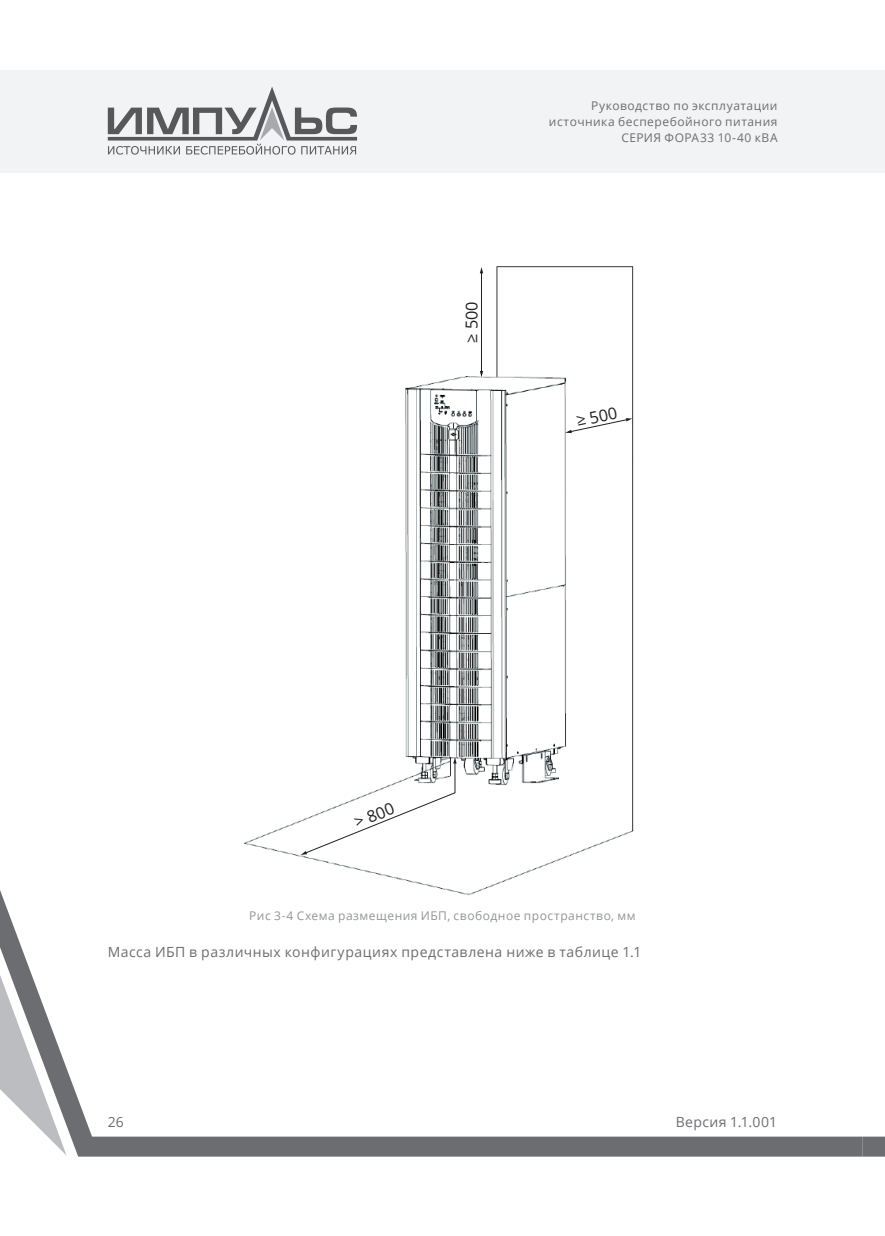
<style>
.page{position:relative;width:885px;height:1236px;background:#fff}
.page>*{position:absolute;margin:0;border:0;box-sizing:border-box;transform-origin:0 0}
.t1{font:16.2px "Open Sans";color:#231f20}
.Простой_текст{font:14px "Open Sans";letter-spacing:.035em;color:#6c6d70}
.t2{font:12px/16px "Open Sans";letter-spacing:.04em;color:#6c6d70;text-align:right}
.Простой_текст-2{font:12px "Open Sans";letter-spacing:.04em;color:#939598}
</style>
<div class="page">
<svg style="left:0;top:890px;width:842px;height:267px"></svg>
<svg style="left:842px;top:1136px;width:42px;height:21px"></svg>
<img style="left:229px;top:266px;width:426px;height:636px">
<svg style="left:565px;top:418px;width:67px;height:15px"></svg>
<hr style="left:481px;top:272px;width:1px;height:100px;background:#231f20">
<svg style="left:479px;top:267px;width:4px;height:6px"></svg>
<svg style="left:479px;top:371px;width:4px;height:6px"></svg>
<svg style="left:300px;top:757px;width:156px;height:98px"></svg>
<div style="left:0;top:71px;width:884px;height:102px;background:#f2f3f4"></div>
<svg style="left:108px;top:87px;width:249px;height:68px"></svg>
<p class="t1" style="left:460px;top:343px;width:43px;rotate:-90deg">≥ 500</p>
<p class="t2" style="left:549px;top:98px;width:230px">Руководство по эксплуатации источника бесперебойного питания<br>СЕРИЯ ФОРА33 10-40 кВА</p>
<p class="t1" style="left:574px;top:410px;width:43px;rotate:-12deg">≥ 500</p>
<p class="t1" style="left:351px;top:813px;width:43px;rotate:-22deg">&gt; 800</p>
<p class="Простой_текст-2" style="left:249px;top:907px;width:388px">Рис 3-4 Схема размещения ИБП, свободное пространство, мм</p>
<p class="Простой_текст" style="left:108px;top:942px;width:535px">Масса ИБП в различных конфигурациях представлена ниже в таблице 1.1</p>
<p class="Простой_текст" style="left:108px;top:1112px;width:18px">26</p>
<p class="Простой_текст" style="left:675px;top:1112px;width:103px">Версия 1.1.001</p>
</div>
